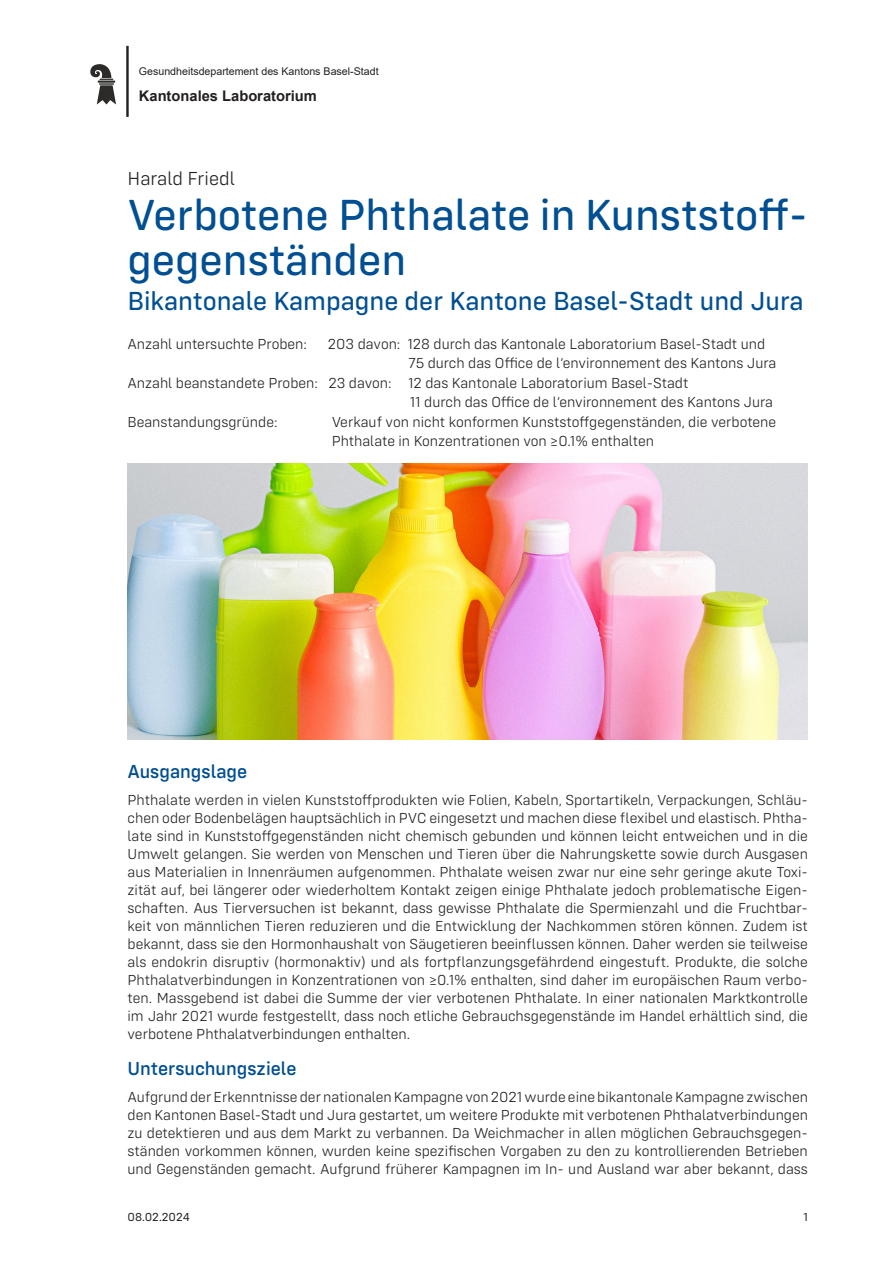
<style>
.page{position:relative;width:893px;height:1263px;background:#fff}
.page>*{position:absolute;margin:0;border:0;box-sizing:border-box;transform-origin:0 0}
.t1{font:45px/45px "Config Rounded Text";color:#004f92}
.Untertitel{font:27px "Config Rounded Text";color:#004f92}
.Zwischentitel{font:500 19.5px "Config Rounded";color:#004f92}
.t2{font:300 19.5px "Config Rounded";color:#231f20}
.Lauftext{font:300 15px/18px "Config Rounded";color:#231f20;text-align:justify}
.Proben{font:300 15px/19.5px "Config Rounded";color:#231f20}
.t3{font:700 14.7px "Arial";color:#231f20}
.t4{font:12px "Config Rounded";color:#231f20}
.t5{font:10.65px "Arial";color:#231f20}
</style>
<div class="page">
<svg style="left:90px;top:64px;width:26px;height:40px"></svg>
<hr style="left:126px;top:46px;width:3px;height:71px;background:#231f20">
<img style="left:128px;top:463px;width:680px;height:276px">
<p class="t5" style="left:139px;top:64px;width:241px">Gesundheitsdepartement des Kantons Basel-Stadt</p>
<p class="t3" style="left:139px;top:86px;width:180px">Kantonales Laboratorium</p>
<p class="t2" style="left:128px;top:167px;width:109px">Harald Friedl</p>
<p class="t1" style="left:128px;top:192px;width:682px">Verbotene Phthalate in Kunststoff&shy;gegenständen</p>
<p class="Untertitel" style="left:128px;top:285px;width:677px">Bikantonale Kampagne der Kantone Basel-Stadt und Jura</p>
<p class="Proben" style="left:128px;top:334px;width:181px">Anzahl untersuchte Proben:</p>
<p class="Proben" style="left:328px;top:334px;width:439px">203 davon: 128 durch das Kantonale Laboratorium Basel-Stadt und</p>
<p class="Proben" style="left:408px;top:353px;width:370px">75 durch das Office de l‘environnement des Kantons Jura</p>
<p class="Proben" style="left:128px;top:373px;width:562px">Anzahl beanstandete Proben: 23 davon: 12 das Kantonale Laboratorium Basel-Stadt</p>
<p class="Proben" style="left:410px;top:392px;width:365px">11 durch das Office de l‘environnement des Kantons Jura</p>
<p class="Proben" style="left:128px;top:412px;width:152px">Beanstandungsgründe:</p>
<p class="Proben" style="left:332px;top:412px;width:446px">Verkauf von nicht konformen Kunststoffgegenständen, die verbotene<br>Phthalate in Konzentrationen von ≥0.1% enthalten</p>
<p class="Zwischentitel" style="left:128px;top:760px;width:121px">Ausgangslage</p>
<p class="Lauftext" style="left:128px;top:790px;width:682px">Phthalate werden in vielen Kunststoffprodukten wie Folien, Kabeln, Sportartikeln, Verpackungen, Schläu&shy;chen oder Bodenbelägen hauptsächlich in PVC eingesetzt und machen diese flexibel und elastisch. Phtha&shy;late sind in Kunststoffgegenständen nicht chemisch gebunden und können leicht entweichen und in die Umwelt gelangen. Sie werden von Menschen und Tieren über die Nahrungskette sowie durch Ausgasen aus Materialien in Innenräumen aufgenommen. Phthalate weisen zwar nur eine sehr geringe akute Toxi&shy;zität auf, bei längerer oder wiederholtem Kontakt zeigen einige Phthalate jedoch problematische Eigen&shy;schaften. Aus Tierversuchen ist bekannt, dass gewisse Phthalate die Spermienzahl und die Fruchtbar&shy;keit von männlichen Tieren reduzieren und die Entwicklung der Nachkommen stören können. Zudem ist bekannt, dass sie den Hormonhaushalt von Säugetieren beeinflussen können. Daher werden sie teilweise als endokrin disruptiv (hormonaktiv) und als fortpflanzungsgefährdend eingestuft. Produkte, die solche Phthalatverbindungen in Konzentrationen von ≥0.1% enthalten, sind daher im europäischen Raum verbo&shy;ten. Massgebend ist dabei die Summe der vier verbotenen Phthalate. In einer nationalen Marktkontrolle im Jahr 2021 wurde festgestellt, dass noch etliche Gebrauchsgegenstände im Handel erhältlich sind, die verbotene Phthalatverbindungen enthalten.</p>
<p class="Zwischentitel" style="left:128px;top:1057px;width:171px">Untersuchungsziele</p>
<p class="Lauftext" style="left:128px;top:1087px;width:682px">Aufgrund der Erkenntnisse der nationalen Kampagne von 2021 wurde eine bikantonale Kampagne zwischen den Kantonen Basel-Stadt und Jura gestartet, um weitere Produkte mit verbotenen Phthalatverbindungen zu detektieren und aus dem Markt zu verbannen. Da Weichmacher in allen möglichen Gebrauchsgegen&shy;ständen vorkommen können, wurden keine spezifischen Vorgaben zu den zu kontrollierenden Betrieben und Gegenständen gemacht. Aufgrund früherer Kampagnen im In- und Ausland war aber bekannt, dass</p>
<p class="t4" style="left:128px;top:1210px;width:64px">08.02.2024</p>
<p class="t4" style="left:803px;top:1210px;width:6px">1</p>
</div>
